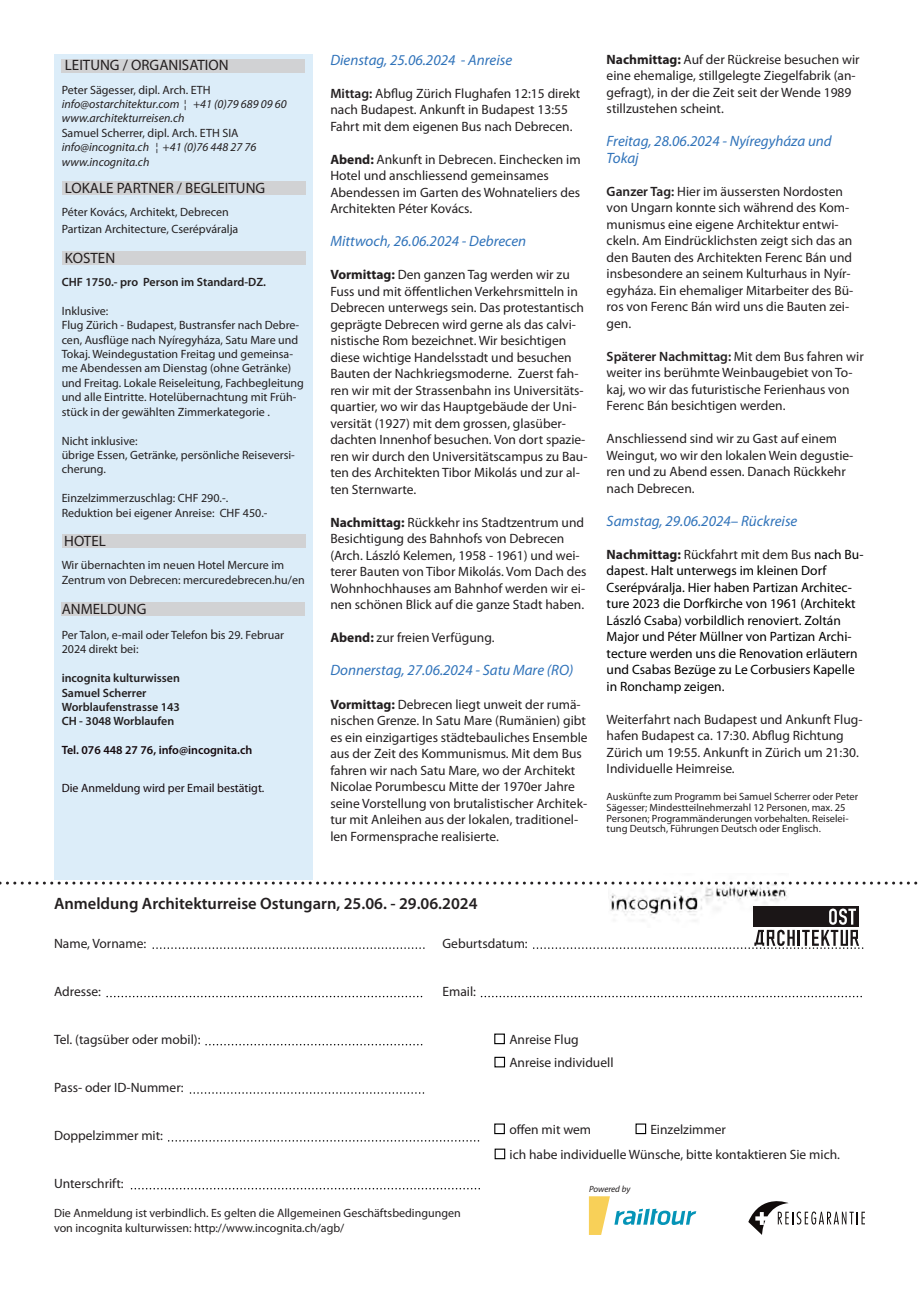
<style>
.page{position:relative;width:919px;height:1289px;background:#fff}
.page>*{position:absolute;margin:0;border:0;box-sizing:border-box;transform-origin:0 0}
.t1{font:600 16.5px "Myriad Pro";color:#231f20}
.t2{font:italic 15px/16.5px "Myriad Pro";color:#3073ba}
.t3{font:15px "Myriad Pro";color:#231f20}
.t4{font:13.5px/16.5px "Myriad Pro";color:#231f20}
.t5{font:13.5px/16.5px "Myriad Pro";color:#000}
.t6{font:12px/14.4px "Myriad Pro";color:#231f20}
.t7{font:italic 12px/14.4px "Myriad Pro";color:#231f20}
.t8{font:600 12px/14.4px "Myriad Pro";color:#231f20}
.t9{font:12px "Myriad Pro";color:#14080c}
.t10{font:600 12px "Myriad Pro";color:#14080c}
.t11{font:10.5px/10.5px "Myriad Pro";color:#231f20}
.t12{font:italic 9px "Myriad Pro";letter-spacing:-.005em;color:#231f20}
.s1{font-size:13.5px}
.s2{font-weight:600}
.s3{font-weight:700}
.s4{font-weight:700;color:#231f20}
.s5{color:#231f20}
</style>
<div class="page">
<div style="left:54px;top:54px;width:258px;height:825px;background:#dcedf9"></div>
<div style="left:62px;top:602px;width:243px;height:13px;background:#d1d2d4"></div>
<div style="left:62px;top:534px;width:243px;height:13px;background:#d1d2d4"></div>
<div style="left:62px;top:251px;width:243px;height:13px;background:#d1d2d4"></div>
<div style="left:62px;top:181px;width:243px;height:14px;background:#d1d2d4"></div>
<div style="left:62px;top:59px;width:243px;height:14px;background:#d1d2d4"></div>
<svg style="left:153px;top:947px;width:271px;height:1px"></svg>
<svg style="left:107px;top:995px;width:316px;height:2px"></svg>
<svg style="left:206px;top:1044px;width:217px;height:1px"></svg>
<svg style="left:190px;top:1092px;width:234px;height:1px"></svg>
<svg style="left:481px;top:995px;width:381px;height:2px"></svg>
<svg style="left:169px;top:1140px;width:311px;height:1px"></svg>
<svg style="left:131px;top:1188px;width:349px;height:1px"></svg>
<div style="left:494px;top:1123px;width:11px;height:11px;border:1px solid #000"></div>
<div style="left:494px;top:1148px;width:11px;height:11px;border:1px solid #000"></div>
<div style="left:635px;top:1123px;width:11px;height:11px;border:1px solid #000"></div>
<svg style="left:589px;top:1196px;width:107px;height:38px"></svg>
<svg style="left:748px;top:1201px;width:116px;height:33px"></svg>
<div style="left:494px;top:1033px;width:11px;height:11px;border:1px solid #000"></div>
<img style="left:610px;top:884px;width:177px;height:24px">
<div style="left:494px;top:1056px;width:11px;height:11px;border:1px solid #000"></div>
<svg style="left:0;top:881px;width:918px;height:3px"></svg>
<div style="left:753px;top:906px;width:105px;height:21px;background:#1b1617"></div>
<svg style="left:533px;top:908px;width:331px;height:40px"></svg>
<p class="t3" style="left:65px;top:59px;width:165px">LEITUNG / ORGANISATION</p>
<p class="t6" style="left:62px;top:83px;width:150px">Peter Sägesser, dipl. Arch. ETH</p>
<p class="t7" style="left:62px;top:98px;width:226px">info@ostarchitektur.com ¦ +41 (0)79 689 09 60 www.architekturreisen.ch</p>
<p class="t6" style="left:62px;top:127px;width:178px">Samuel Scherrer, dipl. Arch. ETH SIA</p>
<p class="t7" style="left:62px;top:141px;width:196px">info@incognita.ch ¦ +41 (0)76 448 27 76 www.incognita.ch</p>
<p class="t3" style="left:65px;top:181px;width:202px">LOKALE PARTNER / BEGLEITUNG</p>
<p class="t6" style="left:62px;top:205px;width:178px;line-height:16.5px">Péter Kovács, Architekt, Debrecen<br>Partizan Architecture, Cserépváralja</p>
<p class="t3" style="left:65px;top:251px;width:52px">KOSTEN</p>
<p class="t8" style="left:62px;top:276px;width:206px">CHF 1750.- pro Person im Standard-DZ.</p>
<p class="t6" style="left:62px;top:304px;width:243px">Inklusive:<br>Flug Zürich - Budapest, Bustransfer nach Debre‐ cen, Ausflüge nach Nyíregyháza, Satu Mare und Tokaj. Weindegustation Freitag und gemeinsa‐ me Abendessen am Dienstag (ohne Getränke) und Freitag. Lokale Reiseleitung, Fachbegleitung und alle Eintritte. Hotelübernachtung mit Früh‐ stück in der gewählten Zimmerkategorie .</p>
<p class="t6" style="left:62px;top:434px;width:235px">Nicht inklusive:<br>übrige Essen, Getränke, persönliche Reiseversi‐ cherung.</p>
<p class="t6" style="left:62px;top:492px;width:207px">Einzelzimmerzuschlag: CHF 290.-.<br>Reduktion bei eigener Anreise: CHF 450.-</p>
<p class="t3" style="left:64px;top:534px;width:43px">HOTEL</p>
<p class="t6" style="left:62px;top:559px;width:244px">Wir übernachten im neuen Hotel Mercure im<br>Zentrum von Debrecen: mercuredebrecen.hu/en</p>
<p class="t3" style="left:62px;top:602px;width:86px">ANMELDUNG</p>
<p class="t6" style="left:62px;top:628px;width:224px">Per Talon, e-mail oder Telefon <span class="s1">b</span>is 29. Februar<br>2024 direkt bei:</p>
<p class="t8" style="left:62px;top:672px;width:120px">incognita kulturwissen<br>Samuel Scherrer<br>Worblaufenstrasse 143<br>CH - 3048 Worblaufen</p>
<p class="t10" style="left:62px;top:745px;width:192px">Tel. 076 448 27 76, info@incognita.ch</p>
<p class="t9" style="left:62px;top:783px;width:204px">Die Anmeldung wird per Email bestätigt.</p>
<p class="t2" style="left:330px;top:53px;width:183px">Dienstag, 25.06.2024 - Anreise</p>
<p class="t4" style="left:330px;top:86px;width:251px"><span class="s2">Mittag:</span> Abflug Zürich Flughafen 12:15 direkt nach Budapest. Ankunft in Budapest 13:55<br>Fahrt mit dem eigenen Bus nach Debrecen.</p>
<p class="t4" style="left:330px;top:152px;width:252px"><span class="s3">Abend:</span> Ankunft in Debrecen. Einchecken im Hotel und anschliessend gemeinsames Abendessen im Garten des Wohnateliers des Architekten Péter Kovács.</p>
<p class="t2" style="left:330px;top:234px;width:197px">Mittwoch, 26.06.2024 - Debrecen</p>
<p class="t4" style="left:330px;top:268px;width:259px"><span class="s3">Vormittag:</span> Den ganzen Tag werden wir zu Fuss und mit öffentlichen Verkehrsmitteln in Debrecen unterwegs sein. Das protestantisch geprägte Debrecen wird gerne als das calvi‐ nistische Rom bezeichnet. Wir besichtigen diese wichtige Handelsstadt und besuchen Bauten der Nachkriegsmoderne. Zuerst fah‐ ren wir mit der Strassenbahn ins Universitäts‐ quartier, wo wir das Hauptgebäude der Uni‐ versität (1927) mit dem grossen, glasüber&shy;dachten Innenhof besuchen. Von dort spazie‐ ren wir durch den Universitätscampus zu Bau‐ ten des Architekten Tibor Mikolás und zur al‐ ten Sternwarte.</p>
<p class="t4" style="left:330px;top:515px;width:258px"><span class="s3">Nachmittag:</span> Rückkehr ins Stadtzentrum und Besichtigung des Bahnhofs von Debrecen (Arch. László Kelemen, 1958 - 1961) und wei‐ terer Bauten von Tibor Mikolás. Vom Dach des Wohnhochhauses am Bahnhof werden wir ei‐ nen schönen Blick auf die ganze Stadt haben.</p>
<p class="t4" style="left:330px;top:631px;width:166px"><span class="s3">Abend:</span> zur freien Verfügung.</p>
<p class="t2" style="left:330px;top:663px;width:244px">Donnerstag, 27.06.2024 - Satu Mare (RO)</p>
<p class="t4" style="left:330px;top:697px;width:259px"><span class="s3">Vormittag:</span> Debrecen liegt unweit der rumä‐ nischen Grenze. In Satu Mare (Rumänien) gibt es ein einzigartiges städtebauliches Ensemble aus der Zeit des Kommunismus. Mit dem Bus fahren wir nach Satu Mare, wo der Architekt Nicolae Porumbescu Mitte der 1970er Jahre seine Vorstellung von brutalistischer Architek‐ tur mit Anleihen aus der lokalen, traditionel‐ len Formensprache realisierte.</p>
<p class="t4" style="left:606px;top:52px;width:254px"><span class="s3">Nachmittag:</span> Auf der Rückreise besuchen wir eine ehemalige, stillgelegte Ziegelfabrik (an‐ gefragt), in der die Zeit seit der Wende 1989 stillzustehen scheint.</p>
<p class="t2" style="left:606px;top:134px;width:227px">Freitag, 28.06.2024 - Nyíregyháza und<br>Tokaj</p>
<p class="t4" style="left:606px;top:184px;width:248px"><span class="s2">Ganzer Tag:</span> Hier im äussersten Nordosten von Ungarn konnte sich während des Kom‐ munismus eine eigene Architektur entwi‐ ckeln. Am Eindrücklichsten zeigt sich das an den Bauten des Architekten Ferenc Bán und insbesondere an seinem Kulturhaus in Nyír‐ egyháza. Ein ehemaliger Mitarbeiter des Bü‐ ros von Ferenc Bán wird uns die Bauten zei‐ gen.</p>
<p class="t4" style="left:606px;top:349px;width:259px"><span class="s2">Späterer Nachmittag:</span> Mit dem Bus fahren wir weiter ins berühmte Weinbaugebiet von To‐ kaj, wo wir das futuristische Ferienhaus von Ferenc Bán besichtigen werden.</p>
<p class="t4" style="left:606px;top:431px;width:248px">Anschliessend sind wir zu Gast auf einem Weingut, wo wir den lokalen Wein degustie‐ ren und zu Abend essen. Danach Rückkehr nach Debrecen.</p>
<p class="t2" style="left:606px;top:514px;width:192px">Samstag, 29.06.2024– Rückreise</p>
<p class="t5" style="left:606px;top:547px;width:258px"><span class="s4">Nachmittag:</span> <span class="s5">Rückfahrt mit dem Bus</span> nach Bu‐ dapest. Halt unterwegs im kleinen Dorf Cserépváralja. Hier haben Partizan Architec‐ ture 2023 die Dorfkirche von 1961 (Architekt László Csaba) vorbildlich renoviert. Zoltán Major und Péter Müllner von Partizan Archi‐ tecture werden uns die Renovation erläutern und Csabas Bezüge zu Le Corbusiers Kapelle in Ronchamp zeigen.</p>
<p class="t4" style="left:606px;top:712px;width:257px">Weiterfahrt nach Budapest und Ankunft Flug‐ hafen Budapest ca. 17:30. Abflug Richtung Zürich um 19:55. Ankunft in Zürich um 21:30.<br>Individuelle Heimreise.</p>
<p class="t11" style="left:606px;top:792px;width:253px">Auskünfte zum Programm bei Samuel Scherrer oder Peter Sägesser; Mindestteilnehmerzahl 12 Personen, max. 25<br>Personen; Programmänderungen vorbehalten. Reiselei‐ tung Deutsch, Führungen Deutsch oder Englisch.</p>
<p class="t1" style="left:54px;top:896px;width:425px">Anmeldung Architekturreise Ostungarn, 25.06. - 29.06.2024</p>
<p class="t4" style="left:54px;top:936px;width:94px">Name, Vorname:</p>
<p class="t4" style="left:54px;top:984px;width:49px">Adresse:</p>
<p class="t4" style="left:54px;top:1032px;width:148px">Tel. (tagsüber oder mobil):</p>
<p class="t4" style="left:54px;top:1080px;width:131px">Pass- oder ID-Nummer:</p>
<p class="t4" style="left:442px;top:936px;width:87px">Geburtsdatum:</p>
<p class="t4" style="left:442px;top:984px;width:35px">Email:</p>
<p class="t4" style="left:509px;top:1028px;width:106px;line-height:23.2px">Anreise Flug<br>Anreise individuell</p>
<p class="t4" style="left:54px;top:1128px;width:110px">Doppelzimmer mit:</p>
<p class="t4" style="left:54px;top:1176px;width:71px">Unterschrift:</p>
<p class="t6" style="left:54px;top:1206px;width:408px">Die Anmeldung ist verbindlich. Es gelten die Allgemeinen Geschäftsbedingungen von incognita kulturwissen: http://www.incognita.ch/agb/</p>
<p class="t4" style="left:509px;top:1122px;width:83px">offen mit wem</p>
<p class="t4" style="left:650px;top:1122px;width:77px">Einzelzimmer</p>
<p class="t4" style="left:509px;top:1147px;width:332px">ich habe individuelle Wünsche, bitte kontaktieren Sie mich.</p>
<p class="t12" style="left:589px;top:1185px;width:43px">Powered by</p>
</div>
